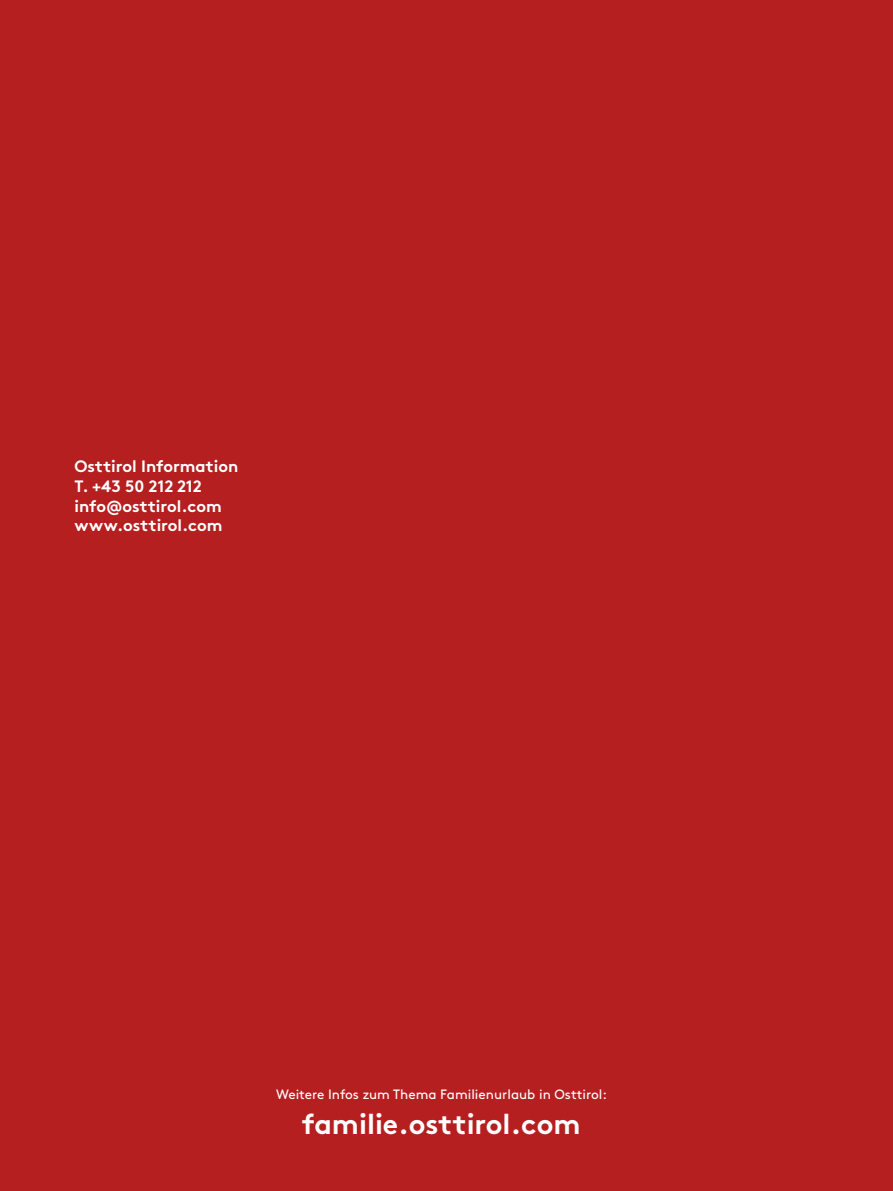
<style>
.page{position:relative;width:893px;height:1191px;background:#b51f1f}
.page>*{position:absolute;margin:0;border:0;box-sizing:border-box;transform-origin:0 0}
.t1{font:700 28.5px "Brown Pro";color:#fff}
.t2{font:700 16.5px/19.8px "Brown Pro";color:#fff}
.t3{font:13.5px "Brown Pro";color:#fff}
</style>
<div class="page">
<p class="t2" style="left:74px;top:454px;width:165px">Osttirol Information<br>T. +43 50 212 212 info@osttirol.com www.osttirol.com</p>
<p class="t3" style="left:276px;top:1084px;width:332px">Weitere Infos zum Thema Familienurlaub in Osttirol:</p>
<h1 class="t1" style="left:302px;top:1100px;width:280px">familie.osttirol.com</h1>
</div>
